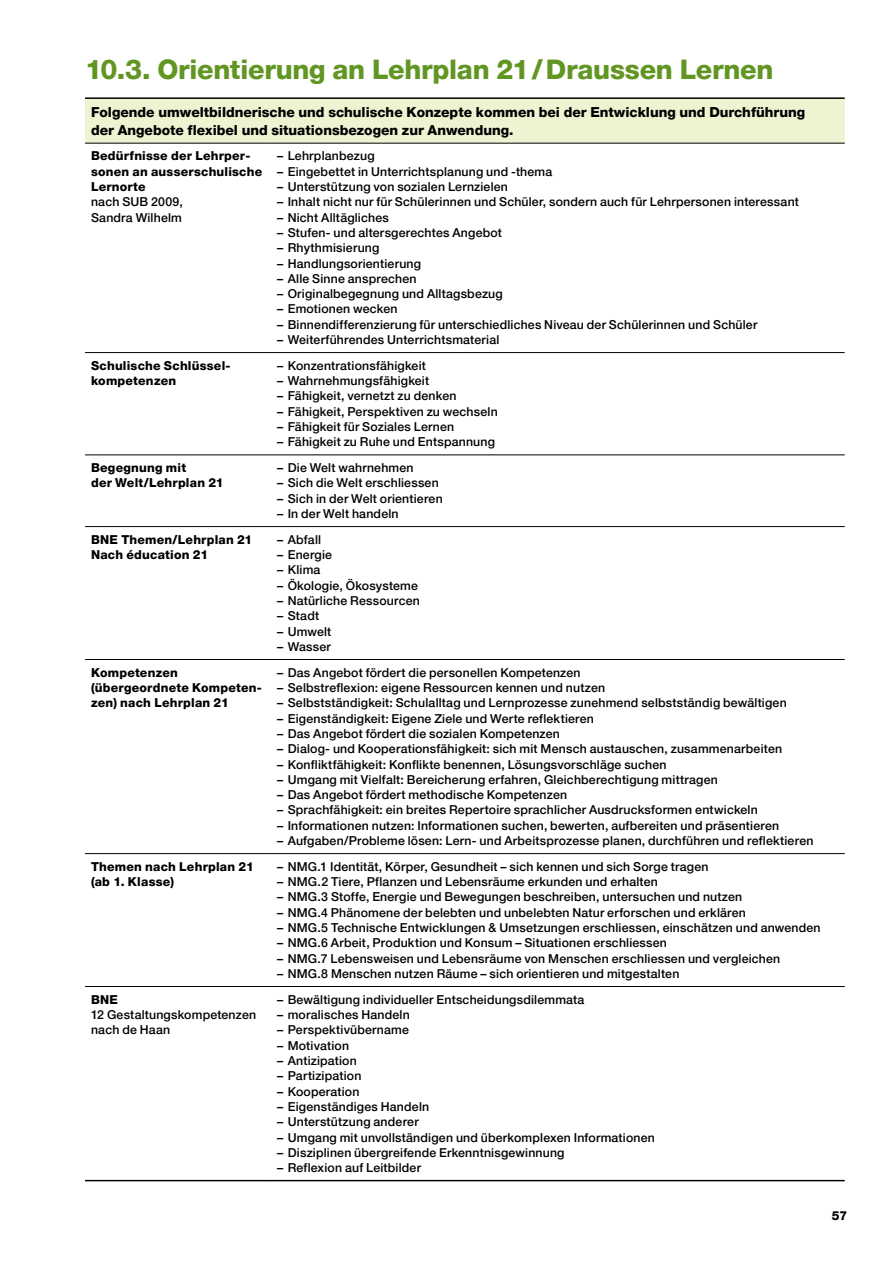
<style>
.page{position:relative;width:893px;height:1263px;background:#fff}
.page>*{position:absolute;margin:0;border:0;box-sizing:border-box;transform-origin:0 0}
.t1{font:800 27px "Helvetica Neue LT Pro";letter-spacing:-.01em;color:#629623}
.t2{font:800 13.8px/17.2px "Helvetica Neue LT Pro";color:#000}
.t3{font:500 12.3px/15.3px "Helvetica Neue LT Pro";letter-spacing:.015em;color:#000}
.t4{font:800 12.3px/15.3px "Helvetica Neue LT Pro";letter-spacing:.02em;color:#000}
</style>
<div class="page">
<div style="left:85px;top:98px;width:760px;height:45px;background:#eff3d1"></div>
<hr style="left:85px;top:352px;width:186px;height:1px;background:#000">
<hr style="left:85px;top:455px;width:186px;height:1px;background:#000">
<hr style="left:85px;top:526px;width:186px;height:1px;background:#000">
<hr style="left:85px;top:659px;width:186px;height:1px;background:#000">
<hr style="left:85px;top:853px;width:186px;height:1px;background:#000">
<hr style="left:85px;top:986px;width:186px;height:1px;background:#000">
<hr style="left:271px;top:352px;width:574px;height:1px;background:#000">
<hr style="left:271px;top:455px;width:574px;height:1px;background:#000">
<hr style="left:271px;top:526px;width:574px;height:1px;background:#000">
<hr style="left:271px;top:659px;width:574px;height:1px;background:#000">
<hr style="left:271px;top:853px;width:574px;height:1px;background:#000">
<hr style="left:271px;top:986px;width:574px;height:1px;background:#000">
<hr style="left:85px;top:143px;width:186px;height:1px;background:#000">
<hr style="left:271px;top:143px;width:574px;height:1px;background:#000">
<hr style="left:85px;top:97px;width:186px;height:2px;background:#000">
<hr style="left:271px;top:97px;width:574px;height:2px;background:#000">
<hr style="left:85px;top:1180px;width:186px;height:1px;background:#000">
<hr style="left:271px;top:1180px;width:574px;height:1px;background:#000">
<h2 class="t1" style="left:85px;top:53px;width:690px">10.3. Orientierung an Lehrplan 21/Draussen Lernen</h2>
<p class="t2" style="left:91px;top:104px;width:716px">Folgende umweltbildnerische und schulische Konzepte kommen bei der Entwicklung und Durchführung der Angebote flexibel und situationsbezogen zur Anwendung.</p>
<p class="t4" style="left:91px;top:148px;width:173px">Bedürfnisse der Lehrper&shy;sonen an ausserschulische<br>Lernorte</p>
<p class="t3" style="left:91px;top:194px;width:93px">nach SUB 2009,<br>Sandra Wilhelm</p>
<p class="t3" style="left:277px;top:148px;width:99px">– Lehrplanbezug</p>
<p class="t3" style="left:277px;top:164px;width:277px">– Eingebettet in Unterrichtsplanung und -thema</p>
<p class="t3" style="left:277px;top:179px;width:232px">– Unterstützung von sozialen Lernzielen</p>
<p class="t3" style="left:277px;top:194px;width:523px">– Inhalt nicht nur für Schülerinnen und Schüler, sondern auch für Lehrpersonen interessant</p>
<p class="t3" style="left:277px;top:209px;width:113px">– Nicht Alltägliches</p>
<p class="t3" style="left:277px;top:225px;width:226px">– Stufen- und altersgerechtes Angebot</p>
<p class="t3" style="left:277px;top:240px;width:104px">– Rhythmisierung</p>
<p class="t3" style="left:277px;top:255px;width:146px">– Handlungsorientierung</p>
<p class="t3" style="left:277px;top:271px;width:141px">– Alle Sinne ansprechen</p>
<p class="t3" style="left:277px;top:286px;width:227px">– Originalbegegnung und Alltagsbezug</p>
<p class="t3" style="left:277px;top:301px;width:122px">– Emotionen wecken</p>
<p class="t3" style="left:277px;top:317px;width:482px">– Binnendifferenzierung für unterschiedliches Niveau der Schülerinnen und Schüler</p>
<p class="t3" style="left:277px;top:332px;width:224px">– Weiterführendes Unterrichtsmaterial</p>
<p class="t4" style="left:91px;top:358px;width:140px">Schulische Schlüssel&shy;kompetenzen</p>
<p class="t3" style="left:277px;top:358px;width:150px">– Konzentrationsfähigkeit</p>
<p class="t3" style="left:277px;top:373px;width:154px">– Wahrnehmungsfähigkeit</p>
<p class="t3" style="left:277px;top:388px;width:181px">– Fähigkeit, vernetzt zu denken</p>
<p class="t3" style="left:277px;top:404px;width:222px">– Fähigkeit, Perspektiven zu wechseln</p>
<p class="t3" style="left:277px;top:419px;width:179px">– Fähigkeit für Soziales Lernen</p>
<p class="t3" style="left:277px;top:434px;width:219px">– Fähigkeit zu Ruhe und Entspannung</p>
<p class="t4" style="left:91px;top:460px;width:134px">Begegnung mit<br>der Welt/Lehrplan 21</p>
<p class="t3" style="left:277px;top:460px;width:138px">– Die Welt wahrnehmen</p>
<p class="t3" style="left:277px;top:475px;width:163px">– Sich die Welt erschliessen</p>
<p class="t3" style="left:277px;top:491px;width:167px">– Sich in der Welt orientieren</p>
<p class="t3" style="left:277px;top:506px;width:123px">– In der Welt handeln</p>
<p class="t4" style="left:91px;top:532px;width:163px">BNE Themen/Lehrplan 21</p>
<p class="t4" style="left:91px;top:547px;width:119px">Nach éducation 21</p>
<p class="t4" style="left:91px;top:665px;width:89px">Kompetenzen</p>
<p class="t4" style="left:91px;top:680px;width:172px">(übergeordnete Kompeten&shy;zen) nach Lehrplan 21</p>
<p class="t3" style="left:277px;top:532px;width:45px">– Abfall</p>
<p class="t3" style="left:277px;top:547px;width:57px">– Energie</p>
<p class="t3" style="left:277px;top:562px;width:45px">– Klima</p>
<p class="t3" style="left:277px;top:578px;width:142px">– Ökologie, Ökosysteme</p>
<p class="t3" style="left:277px;top:593px;width:144px">– Natürliche Ressourcen</p>
<p class="t3" style="left:277px;top:608px;width:44px">– Stadt</p>
<p class="t3" style="left:277px;top:623px;width:56px">– Umwelt</p>
<p class="t3" style="left:277px;top:639px;width:55px">– Wasser</p>
<p class="t3" style="left:277px;top:665px;width:305px">– Das Angebot fördert die personellen Kompetenzen</p>
<p class="t3" style="left:277px;top:680px;width:330px">– Selbstreflexion: eigene Ressourcen kennen und nutzen</p>
<p class="t3" style="left:277px;top:695px;width:511px">– Selbstständigkeit: Schulalltag und Lernprozesse zunehmend selbstständig bewältigen</p>
<p class="t3" style="left:277px;top:710px;width:318px">– Eigenständigkeit: Eigene Ziele und Werte reflektieren</p>
<p class="t3" style="left:277px;top:726px;width:284px">– Das Angebot fördert die sozialen Kompetenzen</p>
<p class="t3" style="left:277px;top:741px;width:507px">– Dialog- und Kooperationsfähigkeit: sich mit Mensch austauschen, zusammenarbeiten</p>
<p class="t3" style="left:277px;top:756px;width:391px">– Konfliktfähigkeit: Konflikte benennen, Lösungsvorschläge suchen</p>
<p class="t3" style="left:277px;top:772px;width:442px">– Umgang mit Vielfalt: Bereicherung erfahren, Gleichberechtigung mittragen</p>
<p class="t3" style="left:277px;top:787px;width:292px">– Das Angebot fördert methodische Kompetenzen</p>
<p class="t3" style="left:277px;top:802px;width:482px">– Sprachfähigkeit: ein breites Repertoire sprachlicher Ausdrucksformen entwickeln</p>
<p class="t3" style="left:277px;top:818px;width:504px">– Informationen nutzen: Informationen suchen, bewerten, aufbereiten und präsentieren</p>
<p class="t3" style="left:277px;top:833px;width:538px">– Aufgaben/Probleme lösen: Lern- und Arbeitsprozesse planen, durchführen und reflektieren</p>
<p class="t4" style="left:91px;top:859px;width:164px">Themen nach Lehrplan 21 (ab 1. Klasse)</p>
<p class="t3" style="left:277px;top:859px;width:433px">– NMG.1 Identität, Körper, Gesundheit – sich kennen und sich Sorge tragen</p>
<p class="t3" style="left:277px;top:874px;width:382px">– NMG.2 Tiere, Pflanzen und Lebensräume erkunden und erhalten</p>
<p class="t3" style="left:277px;top:889px;width:467px">– NMG.3 Stoffe, Energie und Bewegungen beschreiben, untersuchen und nutzen</p>
<p class="t3" style="left:277px;top:905px;width:470px">– NMG.4 Phänomene der belebten und unbelebten Natur erforschen und erklären</p>
<p class="t3" style="left:277px;top:920px;width:545px">– NMG.5 Technische Entwicklungen &amp; Umsetzungen erschliessen, einschätzen und anwenden</p>
<p class="t3" style="left:277px;top:935px;width:391px">– NMG.6 Arbeit, Produktion und Konsum – Situationen erschliessen</p>
<p class="t3" style="left:277px;top:950px;width:505px">– NMG.7 Lebensweisen und Lebensräume von Menschen erschliessen und vergleichen</p>
<p class="t3" style="left:277px;top:966px;width:404px">– NMG.8 Menschen nutzen Räume – sich orientieren und mitgestalten</p>
<p class="t4" style="left:91px;top:992px;width:29px">BNE</p>
<p class="t3" style="left:91px;top:1007px;width:167px">12 Gestaltungskompetenzen nach de Haan</p>
<p class="t3" style="left:277px;top:992px;width:309px">– Bewältigung individueller Entscheidungsdilemmata</p>
<p class="t3" style="left:277px;top:1007px;width:134px">– moralisches Handeln</p>
<p class="t3" style="left:277px;top:1022px;width:133px">– Perspektivübername</p>
<p class="t3" style="left:277px;top:1037px;width:73px">– Motivation</p>
<p class="t3" style="left:277px;top:1053px;width:81px">– Antizipation</p>
<p class="t3" style="left:277px;top:1068px;width:86px">– Partizipation</p>
<p class="t3" style="left:277px;top:1083px;width:84px">– Kooperation</p>
<p class="t3" style="left:277px;top:1099px;width:154px">– Eigenständiges Handeln</p>
<p class="t3" style="left:277px;top:1114px;width:143px">– Unterstützung anderer</p>
<p class="t3" style="left:277px;top:1129px;width:379px">– Umgang mit unvollständigen und überkomplexen Informationen</p>
<p class="t3" style="left:277px;top:1145px;width:289px">– Disziplinen übergreifende Erkenntnisgewinnung</p>
<p class="t3" style="left:277px;top:1160px;width:145px">– Reflexion auf Leitbilder</p>
<p class="t4" style="left:832px;top:1208px;width:17px">57</p>
</div>
